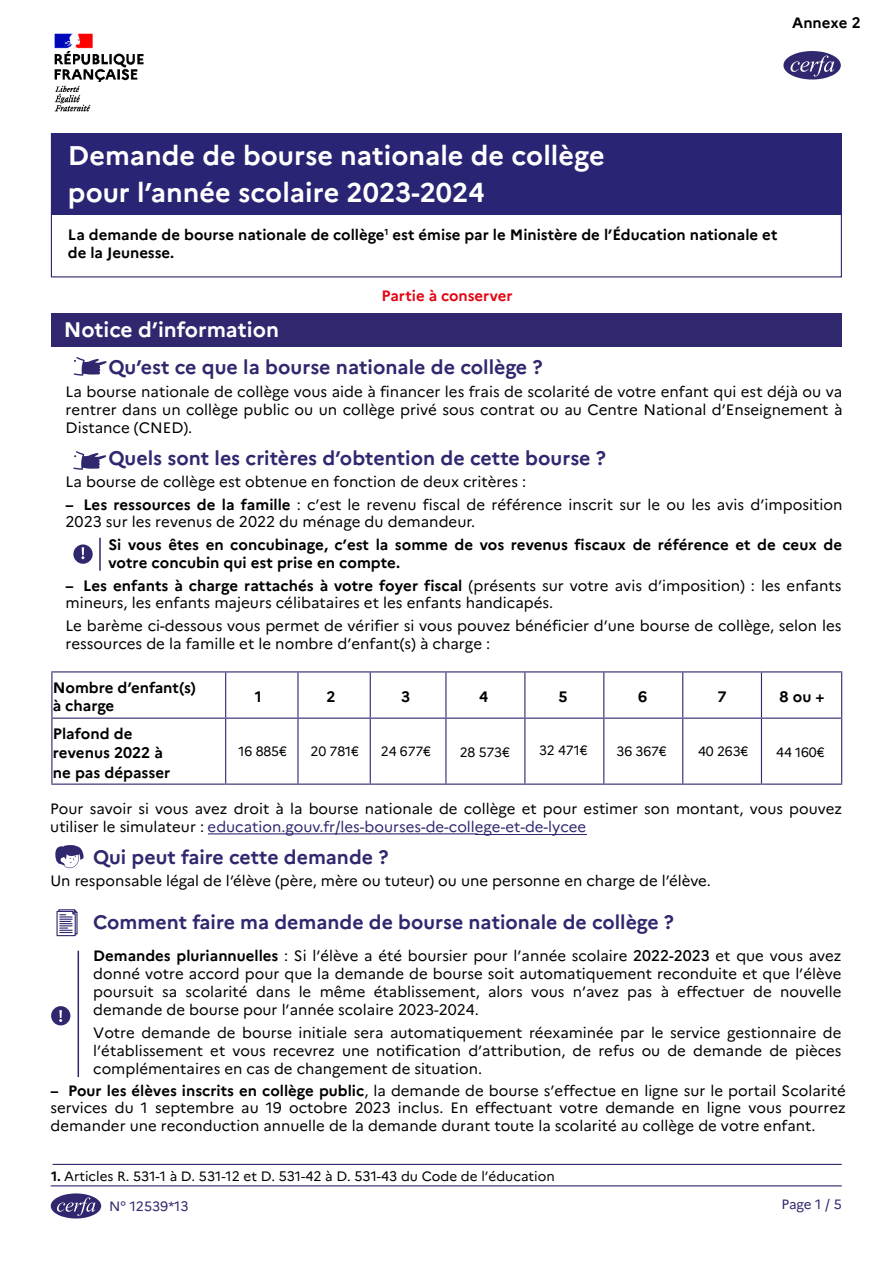
<style>
.page{position:relative;width:893px;height:1263px;background:#fff}
.page>*{position:absolute;margin:0;border:0;box-sizing:border-box;transform-origin:0 0}
.t1{font:700 27px/36.8px "Marianne";color:#fff}
.t2{font:700 21px "Marianne";color:#fff}
.t3{font:700 19.65px "Marianne";color:#2f286e}
.t4{font:700 19.5px "Marianne";color:#2f286e}
.t5{font:15.15px/18.1px "Marianne";color:#000}
.t6{font:700 15.15px/18.1px "Marianne";color:#000}
.t7{font:15px/18px "Marianne";color:#000;text-align:justify}
.t8{font:700 15px/18px "Marianne";color:#000}
.t9{font:700 15px "Marianne";color:#e30613}
.t10{font:13.5px "Marianne";color:#000}
.t11{font:13.5px "Marianne";color:#2f286e}
.t12{font:13.2px "Marianne";letter-spacing:-.01em;color:#000}
.s1{font-style:inherit}
.s2{font-weight:700}
.s3{color:#2f286e}
.s4{font-weight:500}
</style>
<div class="page">
<svg style="left:50px;top:1193px;width:51px;height:25px"></svg>
<hr style="left:51px;top:1185px;width:791px;height:1px;background:#2f286e">
<div style="left:51px;top:133px;width:791px;height:144px;border:1px solid #2f286e"></div>
<div style="left:51px;top:134px;width:791px;height:81px;background:#292473"></div>
<img style="left:54px;top:33px;width:90px;height:79px">
<div style="left:51px;top:313px;width:791px;height:34px;background:#2f286e"></div>
<svg style="left:74px;top:357px;width:33px;height:19px"></svg>
<svg style="left:783px;top:51px;width:58px;height:29px"></svg>
<hr style="left:51px;top:671px;width:175px;height:1px;background:#2f286e">
<hr style="left:51px;top:672px;width:1px;height:45px;background:#2f286e">
<hr style="left:226px;top:671px;width:72px;height:1px;background:#2f286e">
<hr style="left:225px;top:672px;width:1px;height:45px;background:#2f286e">
<hr style="left:298px;top:671px;width:72px;height:1px;background:#2f286e">
<hr style="left:297px;top:672px;width:2px;height:45px;background:#2f286e">
<hr style="left:370px;top:671px;width:76px;height:1px;background:#2f286e">
<hr style="left:370px;top:672px;width:1px;height:45px;background:#2f286e">
<hr style="left:446px;top:671px;width:79px;height:1px;background:#2f286e">
<hr style="left:445px;top:672px;width:1px;height:45px;background:#2f286e">
<hr style="left:525px;top:671px;width:79px;height:1px;background:#2f286e">
<hr style="left:524px;top:672px;width:1px;height:45px;background:#2f286e">
<hr style="left:604px;top:671px;width:79px;height:1px;background:#2f286e">
<hr style="left:603px;top:672px;width:1px;height:45px;background:#2f286e">
<hr style="left:683px;top:671px;width:78px;height:1px;background:#2f286e">
<hr style="left:682px;top:672px;width:1px;height:45px;background:#2f286e">
<hr style="left:761px;top:671px;width:81px;height:1px;background:#2f286e">
<hr style="left:761px;top:672px;width:1px;height:45px;background:#2f286e">
<hr style="left:841px;top:672px;width:1px;height:45px;background:#2f286e">
<hr style="left:51px;top:717px;width:175px;height:2px;background:#2f286e">
<hr style="left:51px;top:719px;width:1px;height:64px;background:#2f286e">
<hr style="left:226px;top:717px;width:72px;height:2px;background:#2f286e">
<hr style="left:225px;top:719px;width:1px;height:64px;background:#2f286e">
<hr style="left:298px;top:717px;width:72px;height:2px;background:#2f286e">
<hr style="left:297px;top:719px;width:2px;height:64px;background:#2f286e">
<hr style="left:370px;top:717px;width:76px;height:2px;background:#2f286e">
<hr style="left:370px;top:719px;width:1px;height:64px;background:#2f286e">
<hr style="left:446px;top:717px;width:79px;height:2px;background:#2f286e">
<hr style="left:445px;top:719px;width:1px;height:64px;background:#2f286e">
<hr style="left:525px;top:717px;width:79px;height:2px;background:#2f286e">
<hr style="left:524px;top:719px;width:1px;height:64px;background:#2f286e">
<hr style="left:604px;top:717px;width:79px;height:2px;background:#2f286e">
<hr style="left:603px;top:719px;width:1px;height:64px;background:#2f286e">
<hr style="left:683px;top:717px;width:78px;height:2px;background:#2f286e">
<hr style="left:682px;top:719px;width:1px;height:64px;background:#2f286e">
<hr style="left:761px;top:717px;width:81px;height:2px;background:#2f286e">
<hr style="left:761px;top:719px;width:1px;height:64px;background:#2f286e">
<hr style="left:841px;top:719px;width:1px;height:64px;background:#2f286e">
<hr style="left:51px;top:783px;width:175px;height:2px;background:#2f286e">
<hr style="left:226px;top:783px;width:72px;height:2px;background:#2f286e">
<hr style="left:298px;top:783px;width:72px;height:2px;background:#2f286e">
<hr style="left:370px;top:783px;width:76px;height:2px;background:#2f286e">
<hr style="left:446px;top:783px;width:79px;height:2px;background:#2f286e">
<hr style="left:525px;top:783px;width:79px;height:2px;background:#2f286e">
<hr style="left:604px;top:783px;width:79px;height:2px;background:#2f286e">
<hr style="left:683px;top:783px;width:78px;height:2px;background:#2f286e">
<hr style="left:761px;top:783px;width:81px;height:2px;background:#2f286e">
<svg style="left:73px;top:451px;width:34px;height:19px"></svg>
<hr style="left:99px;top:538px;width:2px;height:33px;background:#2f286e">
<div style="left:73px;top:544px;width:20px;height:20px;background:#2f286e;border-radius:50%"></div>
<svg style="left:81px;top:547px;width:3px;height:12px"></svg>
<hr style="left:208px;top:833px;width:270px;height:1px;background:#2f286e">
<hr style="left:475px;top:834px;width:111px;height:1px;background:#2f286e">
<svg style="left:55px;top:845px;width:29px;height:23px"></svg>
<hr style="left:78px;top:951px;width:1px;height:126px;background:#2f286e">
<div style="left:51px;top:1006px;width:19px;height:19px;background:#2f286e;border-radius:50%"></div>
<svg style="left:59px;top:1010px;width:3px;height:12px"></svg>
<svg style="left:56px;top:909px;width:22px;height:28px"></svg>
<hr style="left:53px;top:1164px;width:789px;height:1px;background:#2f286e">
<p class="t8" style="left:792px;top:14px;width:70px">Annexe <span class="s1">2</span></p>
<h1 class="t1" style="left:68px;top:137px;width:538px">Demande de bourse nationale de collège pour l’année scolaire 202<span class="s1">3</span>-202<span class="s1">4</span></h1>
<p class="t8" style="left:68px;top:226px;width:711px">La demande de bourse nationale de collège<sup>1</sup> est émise par le Ministère de l’Éducation nationale <span class="s1">et </span>de la Jeunesse.</p>
<h2 class="t2" style="left:64px;top:316px;width:217px">Notice d’information</h2>
<p class="t9" style="left:382px;top:287px;width:132px">Partie à conserver</p>
<h3 class="t3" style="left:108px;top:355px;width:436px">Qu’est ce que la bourse nationale de collège ?</h3>
<p class="t5" style="left:66px;top:382px;width:778px;text-align:justify">La bourse nationale de collège vous aide à financer les frais de scolarité de votre enfant qui est déjà ou va rentrer dans un collège public ou un collège privé sous contrat ou au Centre National d’Enseignement à Distance (CNED).</p>
<h3 class="t3" style="left:108px;top:446px;width:499px">Quels sont les critères d’obtention de cette bourse ?</h3>
<p class="t5" style="left:66px;top:473px;width:462px">La bourse de collège est obtenue en fonction de deux critères :</p>
<p class="t5" style="left:66px;top:496px;width:778px;line-height:17.4px"><span class="s2">– Les ressources de la famille</span> : c’est le revenu fiscal de référence inscrit sur le ou les avis d’imposition<br>2023 sur les revenus de 2022 du ménage du demandeur.</p>
<p class="t6" style="left:108px;top:536px;width:735px">Si vous êtes en concubinage, c’est la somme de vos revenus fiscaux de référence et de ceux de votre concubin qui est prise en compte.</p>
<p class="t5" style="left:65px;top:577px;width:778px;line-height:17.4px"><span class="s2">– Les enfants à charge rattachés à votre foyer fiscal</span> (présents sur votre avis d’imposition) : les enfants mineurs, les enfants majeurs célibataires et les enfants handicapés.</p>
<p class="t5" style="left:65px;top:616px;width:777px">Le barème ci-dessous vous permet de vérifier si vous pouvez bénéficier d’une bourse de collège, selon les ressources de la famille et le nombre d’enfant(s) à charge :</p>
<p class="t6" style="left:53px;top:678px;width:144px">Nombre d’enfant(s) à charge</p>
<p class="t6" style="left:255px;top:687px;width:8px">1</p>
<p class="t6" style="left:327px;top:687px;width:11px">2</p>
<p class="t6" style="left:401px;top:687px;width:11px">3</p>
<p class="t6" style="left:479px;top:687px;width:11px">4</p>
<p class="t6" style="left:559px;top:687px;width:11px">5</p>
<p class="t6" style="left:638px;top:687px;width:11px">6</p>
<p class="t6" style="left:717px;top:687px;width:11px">7</p>
<p class="t6" style="left:780px;top:687px;width:46px">8 ou +</p>
<p class="t6" style="left:53px;top:724px;width:119px;line-height:19.4px">Plafond de revenus 2022 à ne pas dépasser</p>
<p class="t12" style="left:239px;top:741px;width:50px">16 885€</p>
<p class="t12" style="left:311px;top:741px;width:50px">20 781€</p>
<p class="t12" style="left:381px;top:742px;width:52px">24 677€</p>
<p class="t12" style="left:460px;top:742px;width:52px">28 573€</p>
<p class="t12" style="left:539px;top:740px;width:50px">32 471€</p>
<p class="t12" style="left:617px;top:741px;width:52px">36 367€</p>
<p class="t12" style="left:698px;top:741px;width:52px">40 263€</p>
<p class="t12" style="left:776px;top:742px;width:50px">44 160€</p>
<p class="t7" style="left:50px;top:800px;width:793px">Pour savoir si vous avez droit à la bourse nationale de collège et pour estimer son montant, vous pouvez utiliser le simulateur : <span class="s3">education.gouv.fr/les-bourses-de-college-et-de-lycee</span></p>
<h3 class="t4" style="left:93px;top:845px;width:297px">Qui peut faire cette demande ?</h3>
<p class="t7" style="left:51px;top:872px;width:662px">Un responsable légal de l’élève (père, mère ou tuteur) ou une personne en charge de l’élève.</p>
<h3 class="t4" style="left:93px;top:910px;width:582px">Comment faire ma demande de bourse nationale de collège ?</h3>
<p class="t7" style="left:93px;top:947px;width:750px"><span class="s2">Demandes pluriannuelles</span> : Si l’élève a été boursier pour l’année scolaire <span class="s4">2022-2023</span> et que vous avez donné votre accord pour que la demande de bourse soit automatiquement reconduite et que l’élève poursuit sa scolarité dans le même établissement, alors vous n’avez pas à effectuer de nouvelle demande de bourse pour l’année scolaire 2023-2024.</p>
<p class="t7" style="left:93px;top:1023px;width:750px">Votre demande de bourse initiale sera automatiquement réexaminée par le service gestionnaire de l’établissement et vous recevrez une notification d’attribution, de refus ou de demande de pièces complémentaires en cas de changement de situation.</p>
<p class="t7" style="left:51px;top:1082px;width:797px;line-height:17.4px"><span class="s2">– Pour les élèves inscrits en collège public</span>, la demande de bourse s’effectue en ligne sur le portail Scolarité services du 1 septembre au 19 octobre 2023 inclus. En effectuant votre demande en ligne vous pourrez demander une reconduction annuelle de la demande durant toute la scolarité au collège de votre enfant.</p>
<p class="t10" style="left:51px;top:1168px;width:505px"><span class="s2">1.</span> Articles R. 531-1 à D. 531-12 et D. 531-42 à D. 531-43 du Code de l’éducation</p>
<p class="t11" style="left:109px;top:1198px;width:81px">N° 12539*13</p>
<p class="t11" style="left:781px;top:1196px;width:62px">Page 1 / 5</p>
</div>
